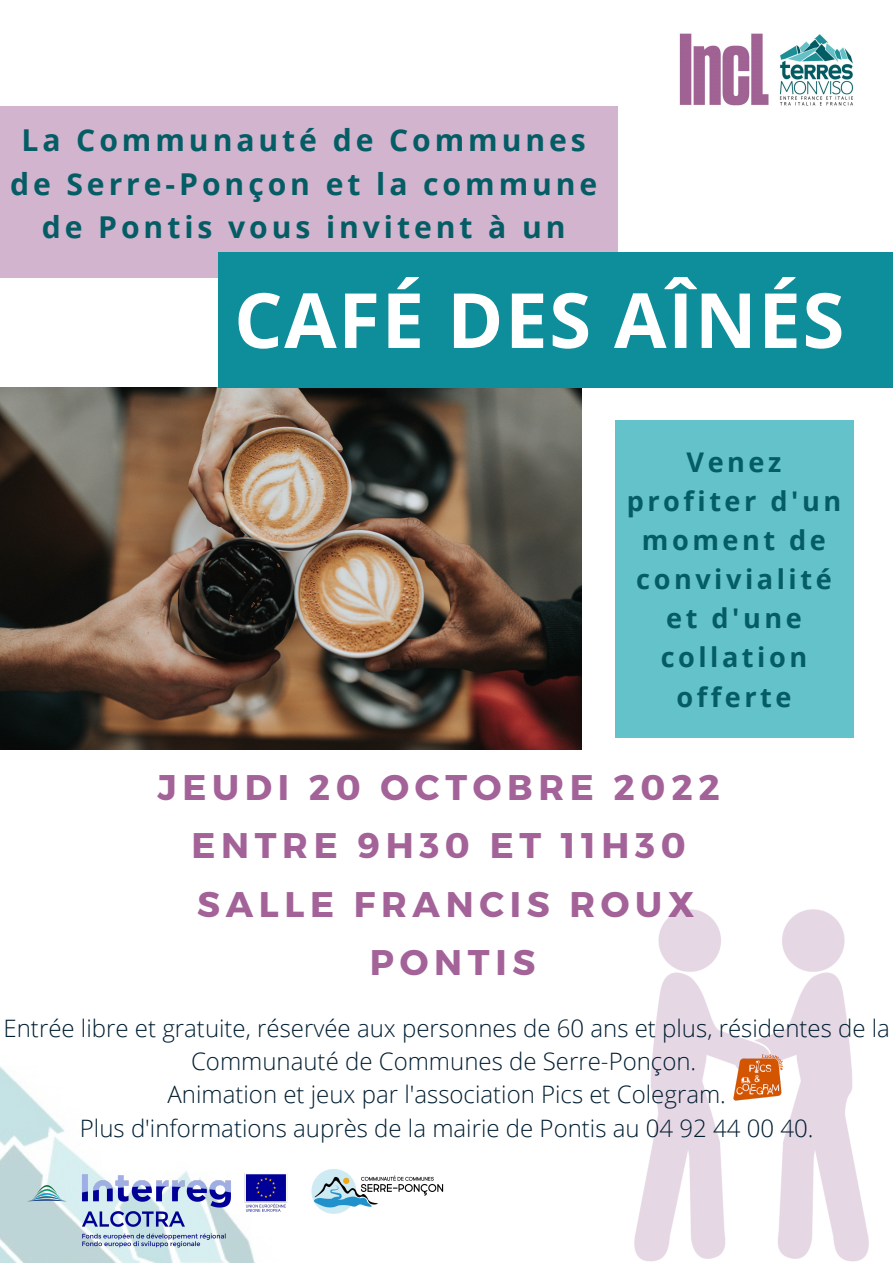
<style>
.page{position:relative;width:893px;height:1263px;background:#fff}
.page>*{position:absolute;margin:0;border:0;box-sizing:border-box;transform-origin:0 0}
.t1{font:700 76.12px "Open Sans";letter-spacing:.02em;color:#fff}
.t2{font:700 35.62px "Montserrat";letter-spacing:.16em;color:#a36298}
.t3{font:700 30.15px/43.9px "Open Sans";letter-spacing:.13em;color:#045d65;text-align:center}
.t4{font:700 27.15px/39.2px "Open Sans";letter-spacing:.13em;color:#045d65;text-align:center}
.t5{font:300 24px/33.2px "Open Sans";color:#011e31;text-align:center}
</style>
<div class="page">
<img style="left:0;top:1066px;width:255px;height:197px">
<img style="left:634px;top:909px;width:235px;height:353px">
<div style="left:0;top:106px;width:617px;height:171px;background:#d3b4ce"></div>
<img style="left:0;top:387px;width:581px;height:362px">
<div style="left:218px;top:253px;width:675px;height:135px;background:#0e8e9a"></div>
<img style="left:679px;top:33px;width:175px;height:73px">
<img style="left:8px;top:1155px;width:280px;height:101px">
<img style="left:311px;top:1169px;width:133px;height:45px">
<img style="left:734px;top:1053px;width:48px;height:48px">
<div style="left:615px;top:420px;width:238px;height:317px;background:#64c2cb"></div>
<p class="t3" style="left:10px;top:117px;width:589px">La Communauté de Communes de Serre-Ponçon et la commune de Pontis vous invitent à un</p>
<h1 class="t1" style="left:234px;top:267px;width:612px">CAFÉ DES AÎNÉS</h1>
<p class="t4" style="left:626px;top:442px;width:216px">Venez profiter d'un moment de convivialité et d'une collation offerte</p>
<h2 class="t2" style="left:158px;top:764px;width:564px">JEUDI 20 OCTOBRE 2022</h2>
<h2 class="t2" style="left:191px;top:822px;width:496px">ENTRE 9H30 ET 11H30</h2>
<h2 class="t2" style="left:197px;top:881px;width:498px">SALLE FRANCIS ROUX</h2>
<h2 class="t2" style="left:370px;top:939px;width:167px">PONTIS</h2>
<p class="t5" style="left:4px;top:1011px;width:888px">Entrée libre et gratuite, réservée aux personnes de 60 ans et plus, résidentes de la Communauté de Communes de Serre-Ponçon.<br>Animation et jeux par l'association Pics et Colegram.<br>Plus d'informations auprès de la mairie de Pontis au 04 92 44 00 40.</p>
</div>
